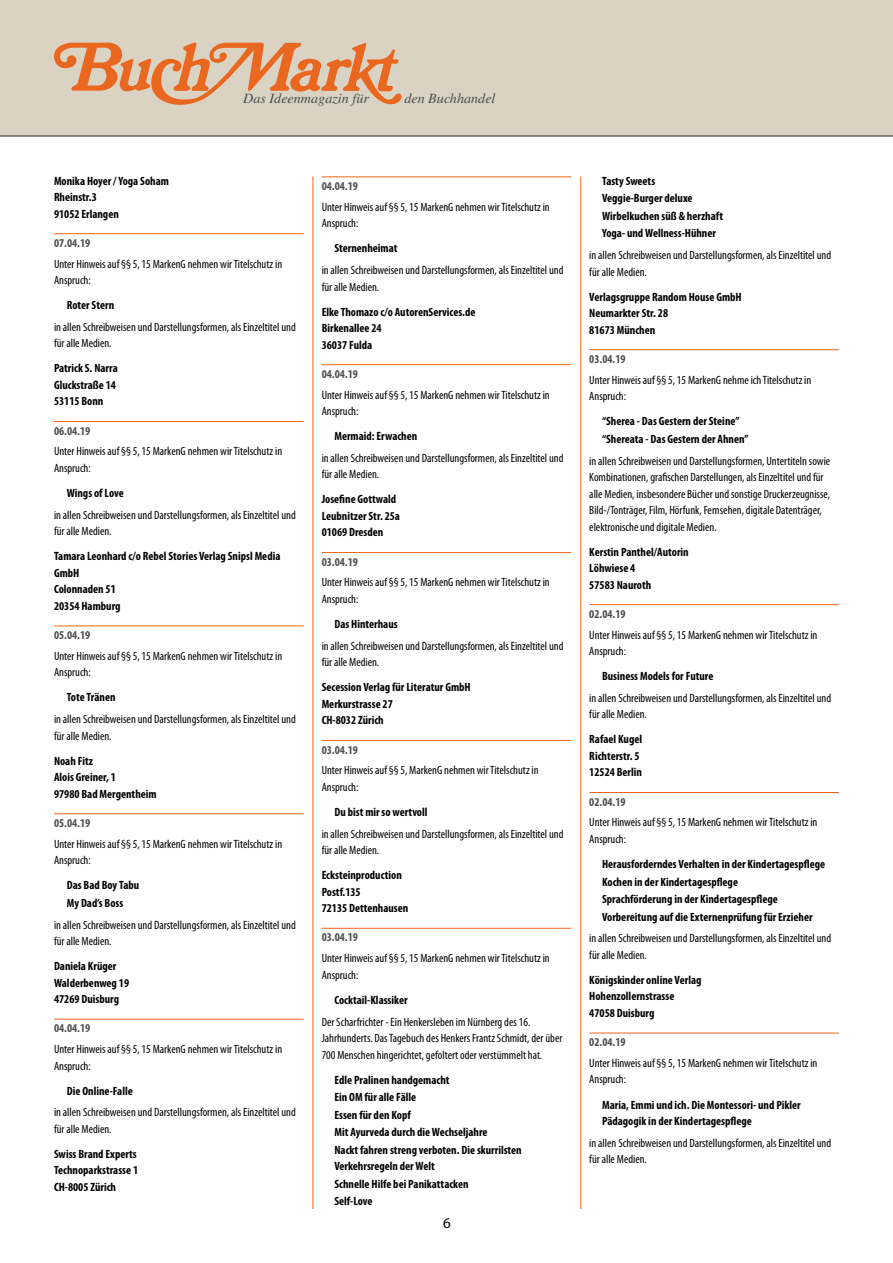
<style>
.page{position:relative;width:893px;height:1263px;background:#fff}
.page>*{position:absolute;margin:0;border:0;box-sizing:border-box;transform-origin:0 0}
.t1{font:15px "Myriad Pro";color:#000}
.t2{font:italic 14.1px "Times";color:#4d4d4c}
.t3{font:condensed 12px/16.5px "Myriad Pro";color:#000}
.t4{font:700 condensed 12px/16.5px "Myriad Pro";color:#000}
.t5{font:700 condensed 12px "Myriad Pro";color:#4d4d4d}
</style>
<div class="page">
<div style="left:0;top:0;width:893px;height:136px;background:#dad3c3"></div>
<hr style="left:313px;top:176px;width:1px;height:1033px;background:#ea661e">
<hr style="left:580px;top:176px;width:1px;height:1033px;background:#ea661e">
<hr style="left:0;top:135px;width:893px;height:2px;background:#4d4d4d">
<svg style="left:54px;top:42px;width:348px;height:63px"></svg>
<hr style="left:54px;top:233px;width:250px;height:1px;background:#ea661e">
<hr style="left:54px;top:421px;width:250px;height:1px;background:#ea661e">
<hr style="left:54px;top:625px;width:250px;height:1px;background:#ea661e">
<hr style="left:54px;top:813px;width:250px;height:1px;background:#ea661e">
<hr style="left:54px;top:1019px;width:250px;height:1px;background:#ea661e">
<hr style="left:322px;top:176px;width:249px;height:1px;background:#ea661e">
<hr style="left:322px;top:364px;width:249px;height:1px;background:#ea661e">
<hr style="left:322px;top:552px;width:249px;height:1px;background:#ea661e">
<hr style="left:322px;top:740px;width:249px;height:1px;background:#ea661e">
<hr style="left:322px;top:928px;width:249px;height:1px;background:#ea661e">
<hr style="left:589px;top:349px;width:250px;height:1px;background:#ea661e">
<hr style="left:589px;top:604px;width:250px;height:1px;background:#ea661e">
<hr style="left:589px;top:792px;width:250px;height:1px;background:#ea661e">
<hr style="left:589px;top:1033px;width:250px;height:1px;background:#ea661e">
<p class="t2" style="left:243px;top:90px;width:127px">Das Ideenmagazin für</p>
<p class="t2" style="left:404px;top:90px;width:93px">den Buchhandel</p>
<p class="t4" style="left:54px;top:172px;width:116px">Monika Hoyer / Yoga Soham<br>Rheinstr.3<br>91052 Erlangen</p>
<p class="t5" style="left:54px;top:235px;width:38px">07.04.19</p>
<p class="t3" style="left:54px;top:255px;width:230px">Unter Hinweis auf §§ 5, 15 MarkenG nehmen wir Titelschutz in<br>Anspruch:</p>
<p class="t4" style="left:67px;top:297px;width:49px">Roter Stern</p>
<p class="t3" style="left:54px;top:319px;width:243px">in allen Schreibweisen und Darstellungsformen, als Einzeltitel und für alle Medien.</p>
<p class="t4" style="left:54px;top:360px;width:65px">Patrick S. Narra<br>Gluckstraße 14<br>53115 Bonn</p>
<p class="t5" style="left:54px;top:423px;width:38px">06.04.19</p>
<p class="t3" style="left:54px;top:443px;width:230px">Unter Hinweis auf §§ 5, 15 MarkenG nehmen wir Titelschutz in<br>Anspruch:</p>
<p class="t4" style="left:67px;top:484px;width:59px">Wings of Love</p>
<p class="t3" style="left:54px;top:506px;width:243px">in allen Schreibweisen und Darstellungsformen, als Einzeltitel und für alle Medien.</p>
<p class="t4" style="left:54px;top:548px;width:228px">Tamara Leonhard c/o Rebel Stories Verlag Snipsl Media<br>GmbH<br>Colonnaden 51<br>20354 Hamburg</p>
<p class="t5" style="left:54px;top:627px;width:38px">05.04.19</p>
<p class="t3" style="left:54px;top:647px;width:230px">Unter Hinweis auf §§ 5, 15 MarkenG nehmen wir Titelschutz in<br>Anspruch:</p>
<p class="t4" style="left:67px;top:689px;width:50px">Tote Tränen</p>
<p class="t3" style="left:54px;top:711px;width:243px">in allen Schreibweisen und Darstellungsformen, als Einzeltitel und für alle Medien.</p>
<p class="t4" style="left:54px;top:752px;width:104px">Noah Fitz<br>Alois Greiner, 1<br>97980 Bad Mergentheim</p>
<p class="t5" style="left:54px;top:815px;width:38px">05.04.19</p>
<p class="t3" style="left:54px;top:835px;width:230px">Unter Hinweis auf §§ 5, 15 MarkenG nehmen wir Titelschutz in<br>Anspruch:</p>
<p class="t4" style="left:67px;top:876px;width:74px;line-height:17.5px">Das Bad Boy Tabu<br>My Dad’s Boss</p>
<p class="t3" style="left:54px;top:916px;width:243px">in allen Schreibweisen und Darstellungsformen, als Einzeltitel und für alle Medien.</p>
<p class="t4" style="left:54px;top:957px;width:77px">Daniela Krüger<br>Walderbenweg 19<br>47269 Duisburg</p>
<p class="t5" style="left:54px;top:1021px;width:38px">04.04.19</p>
<p class="t3" style="left:54px;top:1041px;width:230px">Unter Hinweis auf §§ 5, 15 MarkenG nehmen wir Titelschutz in<br>Anspruch:</p>
<p class="t4" style="left:67px;top:1082px;width:68px">Die Online-Falle</p>
<p class="t3" style="left:54px;top:1104px;width:243px">in allen Schreibweisen und Darstellungsformen, als Einzeltitel und für alle Medien.</p>
<p class="t4" style="left:54px;top:1145px;width:86px;text-align:justify">Swiss Brand Experts Technoparkstrasse 1<br>CH-8005 Zürich</p>
<p class="t5" style="left:322px;top:178px;width:38px">04.04.19</p>
<p class="t3" style="left:322px;top:198px;width:230px">Unter Hinweis auf §§ 5, 15 MarkenG nehmen wir Titelschutz in<br>Anspruch:</p>
<p class="t4" style="left:334px;top:240px;width:65px">Sternenheimat</p>
<p class="t3" style="left:322px;top:262px;width:243px">in allen Schreibweisen und Darstellungsformen, als Einzeltitel und für alle Medien.</p>
<p class="t4" style="left:322px;top:303px;width:155px">Elke Thomazo c/o AutorenServices.de<br>Birkenallee 24<br>36037 Fulda</p>
<p class="t5" style="left:322px;top:366px;width:38px">04.04.19</p>
<p class="t3" style="left:322px;top:386px;width:230px">Unter Hinweis auf §§ 5, 15 MarkenG nehmen wir Titelschutz in<br>Anspruch:</p>
<p class="t4" style="left:334px;top:428px;width:84px">Mermaid: Erwachen</p>
<p class="t3" style="left:322px;top:450px;width:243px">in allen Schreibweisen und Darstellungsformen, als Einzeltitel und für alle Medien.</p>
<p class="t4" style="left:322px;top:491px;width:80px">Josefine Gottwald<br>Leubnitzer Str. 25a<br>01069 Dresden</p>
<p class="t5" style="left:322px;top:554px;width:38px">03.04.19</p>
<p class="t3" style="left:322px;top:574px;width:230px">Unter Hinweis auf §§ 5, 15 MarkenG nehmen wir Titelschutz in<br>Anspruch:</p>
<p class="t4" style="left:334px;top:615px;width:65px">Das Hinterhaus</p>
<p class="t3" style="left:322px;top:637px;width:243px">in allen Schreibweisen und Darstellungsformen, als Einzeltitel und für alle Medien.</p>
<p class="t4" style="left:322px;top:679px;width:151px">Secession Verlag für Literatur GmbH<br>Merkurstrasse 27<br>CH-8032 Zürich</p>
<p class="t5" style="left:322px;top:742px;width:38px">03.04.19</p>
<p class="t3" style="left:322px;top:762px;width:219px">Unter Hinweis auf §§ 5, MarkenG nehmen wir Titelschutz in<br>Anspruch:</p>
<p class="t4" style="left:334px;top:803px;width:95px">Du bist mir so wertvoll</p>
<p class="t3" style="left:322px;top:825px;width:243px">in allen Schreibweisen und Darstellungsformen, als Einzeltitel und für alle Medien.</p>
<p class="t4" style="left:322px;top:867px;width:88px">Ecksteinproduction<br>Postf.135<br>72135 Dettenhausen</p>
<p class="t5" style="left:322px;top:930px;width:38px">03.04.19</p>
<p class="t3" style="left:322px;top:950px;width:230px">Unter Hinweis auf §§ 5, 15 MarkenG nehmen wir Titelschutz in<br>Anspruch:</p>
<p class="t4" style="left:334px;top:991px;width:75px">Cocktail-Klassiker</p>
<p class="t3" style="left:322px;top:1013px;width:242px">Der Scharfrichter - Ein Henkersleben im Nürnberg des 16.<br>Jahrhunderts. Das Tagebuch des Henkers Frantz Schmidt, der über<br>700 Menschen hingerichtet, gefoltert oder verstümmelt hat.</p>
<p class="t4" style="left:334px;top:1070px;width:189px;line-height:17.4px">Edle Pralinen handgemacht<br>Ein OM für alle Fälle<br>Essen für den Kopf<br>Mit Ayurveda durch die Wechseljahre<br>Nackt fahren streng verboten. Die skurrilsten<br>Verkehrsregeln der Welt<br>Schnelle Hilfe bei Panikattacken<br>Self-Love</p>
<p class="t1" style="left:443px;top:1213px;width:9px">6</p>
<p class="t4" style="left:602px;top:172px;width:122px;line-height:17.5px">Tasty Sweets<br>Veggie-Burger deluxe<br>Wirbelkuchen süß &amp; herzhaft<br>Yoga- und Wellness-Hühner</p>
<p class="t3" style="left:589px;top:247px;width:243px">in allen Schreibweisen und Darstellungsformen, als Einzeltitel und für alle Medien.</p>
<p class="t4" style="left:589px;top:288px;width:154px">Verlagsgruppe Random House GmbH<br>Neumarkter Str. 28<br>81673 München</p>
<p class="t5" style="left:589px;top:351px;width:38px">03.04.19</p>
<p class="t3" style="left:589px;top:371px;width:224px">Unter Hinweis auf §§ 5, 15 MarkenG nehme ich Titelschutz in<br>Anspruch:</p>
<p class="t4" style="left:602px;top:412px;width:148px;line-height:17.5px">“Sherea - Das Gestern der Steine” “Shereata - Das Gestern der Ahnen”</p>
<p class="t3" style="left:589px;top:452px;width:242px">in allen Schreibweisen und Darstellungsformen, Untertiteln sowie Kombinationen, grafischen Darstellungen, als Einzeltitel und für alle Medien, insbesondere Bücher und sonstige Druckerzeugnisse, Bild-/Tonträger, Film, Hörfunk, Fernsehen, digitale Datenträger, elektronische und digitale Medien.</p>
<p class="t4" style="left:589px;top:543px;width:101px">Kerstin Panthel/Autorin<br>Löhwiese 4<br>57583 Nauroth</p>
<p class="t5" style="left:589px;top:606px;width:38px">02.04.19</p>
<p class="t3" style="left:589px;top:626px;width:230px">Unter Hinweis auf §§ 5, 15 MarkenG nehmen wir Titelschutz in<br>Anspruch:</p>
<p class="t4" style="left:602px;top:667px;width:113px">Business Models for Future</p>
<p class="t3" style="left:589px;top:689px;width:243px">in allen Schreibweisen und Darstellungsformen, als Einzeltitel und für alle Medien.</p>
<p class="t4" style="left:589px;top:731px;width:54px">Rafael Kugel<br>Richterstr. 5<br>12524 Berlin</p>
<p class="t5" style="left:589px;top:794px;width:38px">02.04.19</p>
<p class="t3" style="left:589px;top:814px;width:230px">Unter Hinweis auf §§ 5, 15 MarkenG nehmen wir Titelschutz in<br>Anspruch:</p>
<p class="t4" style="left:602px;top:855px;width:225px;line-height:17.5px">Herausforderndes Verhalten in der Kindertagespflege Kochen in der Kindertagespflege<br>Sprachförderung in der Kindertagespflege Vorbereitung auf die Externenprüfung für Erzieher</p>
<p class="t3" style="left:589px;top:930px;width:243px">in allen Schreibweisen und Darstellungsformen, als Einzeltitel und für alle Medien.</p>
<p class="t4" style="left:589px;top:971px;width:114px">Königskinder online Verlag<br>Hohenzollernstrasse<br>47058 Duisburg</p>
<p class="t5" style="left:589px;top:1035px;width:38px">02.04.19</p>
<p class="t3" style="left:589px;top:1054px;width:230px">Unter Hinweis auf §§ 5, 15 MarkenG nehmen wir Titelschutz in<br>Anspruch:</p>
<p class="t4" style="left:602px;top:1096px;width:200px">Maria, Emmi und ich. Die Montessori- und Pikler<br>Pädagogik in der Kindertagespflege</p>
<p class="t3" style="left:589px;top:1134px;width:243px">in allen Schreibweisen und Darstellungsformen, als Einzeltitel und für alle Medien.</p>
</div>
